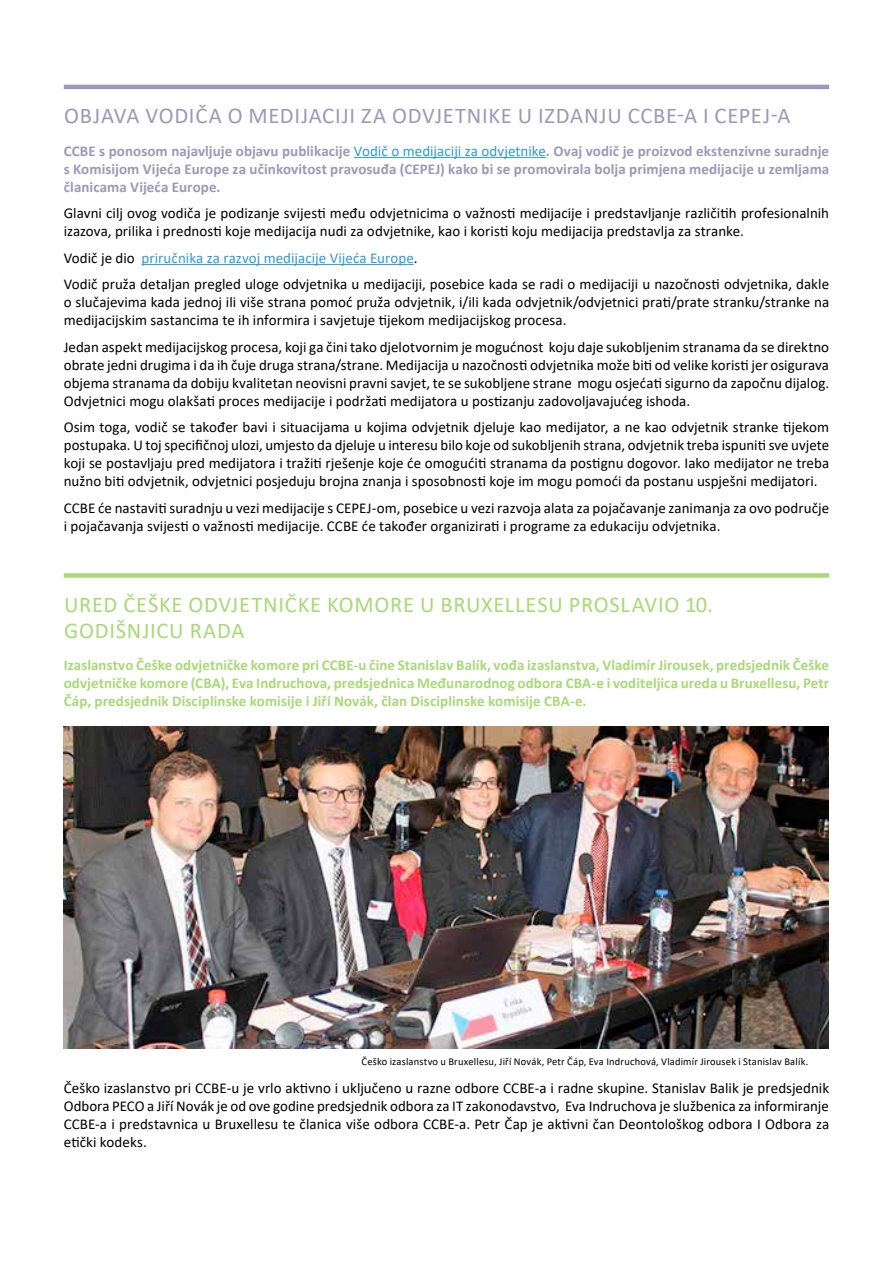
<style>
.page{position:relative;width:893px;height:1263px;background:#fff}
.page>*{position:absolute;margin:0;border:0;box-sizing:border-box;transform-origin:0 0}
.t1{font:22.5px/25.8px "Calibri";letter-spacing:.03em;color:#a9d879}
.t2{font:22.5px "Calibri";letter-spacing:.03em;color:#9d98b5}
.t3{font:15px/18px "Calibri";color:#000}
.t4{font:700 15px/18px "Calibri";letter-spacing:.005em;color:#a9d879;text-align:justify}
.t5{font:700 15px/18px "Calibri";letter-spacing:.005em;color:#9d98b5;text-align:justify}
.t6{font:10.5px "Calibri";letter-spacing:.015em;color:#000}
.s1{font-weight:400;color:#39c}
.s2{color:#39c}
</style>
<div class="page">
<hr style="left:354px;top:157px;width:192px;height:1px;background:#39c">
<hr style="left:142px;top:264px;width:272px;height:1px;background:#39c">
<img style="left:64px;top:726px;width:765px;height:323px">
<hr style="left:64px;top:85px;width:765px;height:4px;background:#9d98b5">
<div style="left:64px;top:573px;width:765px;height:5px;background:#a9d879"></div>
<h1 class="t2" style="left:64px;top:106px;width:728px">OBJAVA VODIČA O MEDIJACIJI ZA ODVJETNIKE U IZDANJU CCBE-A I CEPEJ-A</h1>
<p class="t5" style="left:64px;top:143px;width:767px">CCBE s ponosom najavljuje objavu publikacije <span class="s1">Vodič o medijaciji za odvjetnike</span>. Ovaj vodič je proizvod ekstenzivne suradnje s Komisijom Vijeća Europe za učinkovitost pravosuđa (CEPEJ) kako bi se promovirala bolja primjena medijacije u zemljama članicama Vijeća Europe.</p>
<p class="t3" style="left:64px;top:205px;width:767px">Glavni cilj ovog vodiča je podizanje svijesti među odvjetnicima o važnosti medijacije i predstavljanje različitih profesionalnih izazova, prilika i prednosti koje medijacija nudi za odvjetnike, kao i koristi koju medijacija predstavlja za stranke.</p>
<p class="t3" style="left:64px;top:246px;width:767px;line-height:26.5px">Vodič je dio <span class="s2">priručnika za razvoj medijacije Vijeća Europe</span>.<br>Vodič pruža detaljan pregled uloge odvjetnika u medijaciji, posebice kada se radi o medijaciji u nazočnosti odvjetnika, dakle</p>
<p class="t3" style="left:64px;top:294px;width:767px">o slučajevima kada jednoj ili više strana pomoć pruža odvjetnik, i/ili kada odvjetnik/odvjetnici prati/prate stranku/stranke na medijacijskim sastancima te ih informira i savjetuje tijekom medijacijskog procesa.</p>
<p class="t3" style="left:64px;top:339px;width:767px;text-align:justify">Jedan aspekt medijacijskog procesa, koji ga čini tako djelotvornim je mogućnost koju daje sukobljenim stranama da se direktno obrate jedni drugima i da ih čuje druga strana/strane. Medijacija u nazočnosti odvjetnika može biti od velike koristi jer osigurava objema stranama da dobiju kvalitetan neovisni pravni savjet, te se sukobljene strane mogu osjećati sigurno da započnu dijalog.<br>Odvjetnici mogu olakšati proces medijacije i podržati medijatora u postizanju zadovoljavajućeg ishoda.</p>
<p class="t3" style="left:64px;top:419px;width:767px;text-align:justify">Osim toga, vodič se također bavi i situacijama u kojima odvjetnik djeluje kao medijator, a ne kao odvjetnik stranke tijekom postupaka. U toj specifičnoj ulozi, umjesto da djeluje u interesu bilo koje od sukobljenih strana, odvjetnik treba ispuniti sve uvjete koji se postavljaju pred medijatora i tražiti rješenje koje će omogućiti stranama da postignu dogovor. Iako medijator ne treba nužno biti odvjetnik, odvjetnici posjeduju brojna znanja i sposobnosti koje im mogu pomoći da postanu uspješni medijatori.</p>
<p class="t3" style="left:64px;top:500px;width:767px">CCBE će nastaviti suradnju u vezi medijacije s CEPEJ-om, posebice u vezi razvoja alata za pojačavanje zanimanja za ovo područje i pojačavanja svijesti o važnosti medijacije. CCBE će također organizirati i programe za edukaciju odvjetnika.</p>
<h1 class="t1" style="left:64px;top:593px;width:650px">URED ČEŠKE ODVJETNIČKE KOMORE U BRUXELLESU PROSLAVIO 10.<br>GODIŠNJICU RADA</h1>
<p class="t4" style="left:64px;top:657px;width:767px">Izaslanstvo Češke odvjetničke komore pri CCBE-u čine Stanislav Balík, vođa izaslanstva, Vladimír Jirousek, predsjednik Češke odvjetničke komore (CBA), Eva Indruchova, predsjednica Međunarodnog odbora CBA-e i voditeljica ureda u Bruxellesu, Petr Čáp, predsjednik Disciplinske komisije i Jiří Novák, član Disciplinske komisije CBA-e.</p>
<p class="t6" style="left:361px;top:1057px;width:448px">Češko izaslanstvo u Bruxellesu, Jiří Novák, Petr Čáp, Eva Indruchová, Vladimír Jirousek i Stanislav Balík.</p>
<p class="t3" style="left:64px;top:1080px;width:767px;text-align:justify">Češko izaslanstvo pri CCBE-u je vrlo aktivno i uključeno u razne odbore CCBE-a i radne skupine. Stanislav Balik je predsjednik Odbora PECO a Jiří Novák je od ove godine predsjednik odbora za IT zakonodavstvo, Eva Indruchova je službenica za informiranje CCBE-a i predstavnica u Bruxellesu te članica više odbora CCBE-a. Petr Čap je aktivni čan Deontološkog odbora I Odbora za etički kodeks.</p>
</div>
